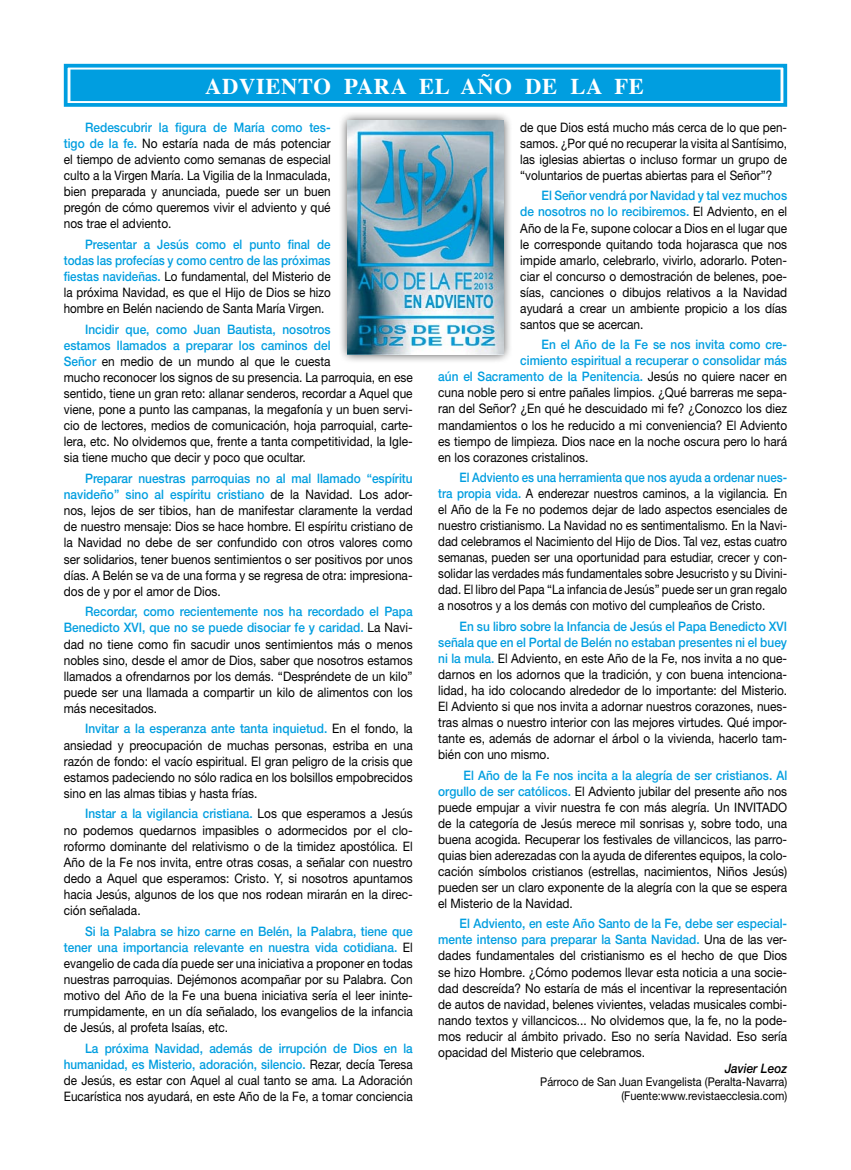
<style>
.page{position:relative;width:851px;height:1170px;background:#fff}
.page>*{position:absolute;margin:0;border:0;box-sizing:border-box;transform-origin:0 0}
.t1{font:700 22.5px "Times";letter-spacing:.03em;color:#fff}
.t2{font:13.05px/16px "Helvetica Neue LT Std";color:#000;text-align:justify;scale:.91 1}
.t3{font:13.05px/16px "Helvetica Neue LT Std";color:#000;text-align:justify;scale:.88 1}
.t4{font:13.05px/16px "Helvetica Neue LT Std";color:#000;text-align:justify;scale:.9 1}
.t5{font:13.05px/16px "Helvetica Neue LT Std";color:#000;text-align:justify;scale:.89 1}
.t6{font:500 13.05px "Helvetica Neue LT Std";color:#009ee0;scale:.91 1}
.t7{font:italic 500 13.05px "Helvetica Neue LT Std";color:#000;scale:.91 1}
.t8{font:12px/13.5px "Helvetica Neue LT Std";color:#000;text-align:right;scale:.91 1}
.s1{font-weight:500;color:#009ee0}
.s2{font-weight:400;color:#000}
</style>
<div class="page">
<div style="left:71px;top:70px;width:708px;height:30px;background:#009ee0"></div>
<div style="left:64px;top:64px;width:723px;height:43px;border:4px solid #009ee0"></div>
<div style="left:70px;top:70px;width:710px;height:31px;border:1px solid #009ee0"></div>
<div style="left:338px;top:111px;width:175px;height:253px;background:#000;opacity:.75"></div>
<img style="left:347px;top:120px;width:156px;height:234px">
<h1 class="t1" style="left:205px;top:64px;width:440px">ADVIENTO PARA EL AÑO DE LA FE</h1>
<p class="t2" style="left:64px;top:119px;width:295px;text-indent:21px"><span class="s1">Redescubrir la figura de María como tes&shy;tigo de la fe.</span> No estaría nada de más potenciar el tiempo de adviento como semanas de especial culto a la Virgen María. La Vigilia de la Inmaculada, bien preparada y anunciada, puede ser un buen pregón de cómo queremos vivir el adviento y qué nos trae el adviento.</p>
<p class="t5" style="left:64px;top:236px;width:301px;text-indent:21px"><span class="s1">Presentar a Jesús como el punto final de todas las profecías y como centro de las próximas fiestas navideñas.</span> Lo fundamental, del Misterio de la próxima Navidad, es que el Hijo de Dios se hizo hombre en Belén naciendo de Santa María Virgen.</p>
<p class="t2" style="left:64px;top:321px;width:385px;text-align:left;text-indent:21px"><span class="s1">Incidir que, como Juan Bautista, nosotros<br>estamos llamados a preparar los caminos del<br>Señor</span> en medio de un mundo al que le cuesta<br>mucho reconocer los signos de su presencia. La parroquia, en ese sentido, tiene un gran reto: allanar senderos, recordar a Aquel que viene, pone a punto las campanas, la megafonía y un buen servi&shy;cio de lectores, medios de comunicación, hoja parroquial, carte&shy;lera, etc. No olvidemos que, frente a tanta competitividad, la Igle&shy;sia tiene mucho que decir y poco que ocultar.</p>
<p class="t2" style="left:64px;top:470px;width:385px;text-indent:21px"><span class="s1">Preparar nuestras parroquias no al mal llamado “espíritu navideño” sino al espíritu cristiano</span> de la Navidad. Los ador&shy;nos, lejos de ser tibios, han de manifestar claramente la verdad de nuestro mensaje: Dios se hace hombre. El espíritu cristiano de la Navidad no debe de ser confundido con otros valores como ser solidarios, tener buenos sentimientos o ser positivos por unos días. A Belén se va de una forma y se regresa de otra: impresiona&shy;dos de y por el amor de Dios.</p>
<p class="t2" style="left:64px;top:603px;width:385px;text-indent:21px"><span class="s1">Recordar, como recientemente nos ha recordado el Papa Benedicto XVI, que no se puede disociar fe y caridad.</span> La Navi&shy;dad no tiene como fin sacudir unos sentimientos más o menos nobles sino, desde el amor de Dios, saber que nosotros estamos llamados a ofrendarnos por los demás. “Despréndete de un kilo” puede ser una llamada a compartir un kilo de alimentos con los más necesitados.</p>
<p class="t2" style="left:64px;top:720px;width:385px;text-indent:21px"><span class="s1">Invitar a la esperanza ante tanta inquietud.</span> En el fondo, la ansiedad y preocupación de muchas personas, estriba en una razón de fondo: el vacío espiritual. El gran peligro de la crisis que estamos padeciendo no sólo radica en los bolsillos empobrecidos sino en las almas tibias y hasta frías.</p>
<p class="t2" style="left:64px;top:805px;width:385px;text-indent:21px"><span class="s1">Instar a la vigilancia cristiana.</span> Los que esperamos a Jesús no podemos quedarnos impasibles o adormecidos por el clo&shy;roformo dominante del relativismo o de la timidez apostólica. El Año de la Fe nos invita, entre otras cosas, a señalar con nuestro dedo a Aquel que esperamos: Cristo. Y, si nosotros apuntamos hacia Jesús, algunos de los que nos rodean mirarán en la direc&shy;ción señalada.</p>
<p class="t2" style="left:64px;top:922px;width:385px;text-indent:21px"><span class="s1">Si la Palabra se hizo carne en Belén, la Palabra, tiene que tener una importancia relevante en nuestra vida cotidiana.</span> El evangelio de cada día puede ser una iniciativa a proponer en todas nuestras parroquias. Dejémonos acompañar por su Palabra. Con motivo del Año de la Fe una buena iniciativa sería el leer ininte&shy;rrumpidamente, en un día señalado, los evangelios de la infancia de Jesús, al profeta Isaías, etc.</p>
<p class="t4" style="left:64px;top:1039px;width:389px;text-indent:21px"><span class="s1">La próxima Navidad, además de irrupción de Dios en la humanidad, es Misterio, adoración, silencio.</span> Rezar, decía Teresa de Jesús, es estar con Aquel al cual tanto se ama. La Adoración Eucarística nos ayudará, en este Año de la Fe, a tomar conciencia</p>
<p class="t4" style="left:520px;top:119px;width:298px">de que Dios está mucho más cerca de lo que pen&shy;samos. ¿Por qué no recuperar la visita al Santísimo, las iglesias abiertas o incluso formar un grupo de “voluntarios de puertas abiertas para el Señor”?</p>
<p class="t2" style="left:520px;top:187px;width:295px;text-indent:21px"><span class="s1">El Señor vendrá por Navidad y tal vez muchos de nosotros no lo recibiremos.</span> El Adviento, en el Año de la Fe, supone colocar a Dios en el lugar que le corresponde quitando toda hojarasca que nos impide amarlo, celebrarlo, vivirlo, adorarlo. Poten&shy;ciar el concurso o demostración de belenes, poe&shy;sías, canciones o dibujos relativos a la Navidad ayudará a crear un ambiente propicio a los días santos que se acercan.</p>
<p class="t6" style="left:541px;top:337px;width:271px">En el Año de la Fe se nos invita como cre-</p>
<p class="t6" style="left:520px;top:353px;width:295px">cimiento espiritual a recuperar o consolidar más</p>
<p class="t6" style="left:438px;top:369px;width:385px">aún el Sacramento de la Penitencia. <span class="s2">Jesús no quiere nacer en</span></p>
<p class="t2" style="left:438px;top:384px;width:385px">cuna noble pero si entre pañales limpios. ¿Qué barreras me sepa-</p>
<p class="t2" style="left:438px;top:400px;width:385px">ran del Señor? ¿En qué he descuidado mi fe? ¿Conozco los diez</p>
<p class="t2" style="left:438px;top:416px;width:385px">mandamientos o los he reducido a mi conveniencia? El Adviento</p>
<p class="t2" style="left:438px;top:432px;width:385px">es tiempo de limpieza. Dios nace en la noche oscura pero lo hará</p>
<p class="t2" style="left:438px;top:449px;width:167px">en los corazones cristalinos.</p>
<p class="t3" style="left:438px;top:469px;width:398px;text-indent:21px"><span class="s1">El Adviento es una herramienta que nos ayuda a ordenar nues&shy;tra propia vida.</span> A enderezar nuestros caminos, a la vigilancia. En el Año de la Fe no podemos dejar de lado aspectos esenciales de nuestro cristianismo. La Navidad no es sentimentalismo. En la Navi&shy;dad celebramos el Nacimiento del Hijo de Dios. Tal vez, estas cuatro semanas, pueden ser una oportunidad para estudiar, crecer y con&shy;solidar las verdades más fundamentales sobre Jesucristo y su Divini&shy;dad. El libro del Papa “La infancia de Jesús” puede ser un gran regalo a nosotros y a los demás con motivo del cumpleaños de Cristo.</p>
<p class="t2" style="left:438px;top:618px;width:385px;text-indent:21px"><span class="s1">En su libro sobre la Infancia de Jesús el Papa Benedicto XVI señala que en el Portal de Belén no estaban presentes ni el buey ni la mula.</span> El Adviento, en este Año de la Fe, nos invita a no que&shy;darnos en los adornos que la tradición, y con buena intenciona&shy;lidad, ha ido colocando alrededor de lo importante: del Misterio.<br>El Adviento si que nos invita a adornar nuestros corazones, nues&shy;tras almas o nuestro interior con las mejores virtudes. Qué impor&shy;tante es, además de adornar el árbol o la vivienda, hacerlo tam&shy;bién con uno mismo.</p>
<p class="t2" style="left:438px;top:766px;width:385px;text-indent:25px"><span class="s1">El Año de la Fe nos incita a la alegría de ser cristianos. Al orgullo de ser católicos.</span> El Adviento jubilar del presente año nos puede empujar a vivir nuestra fe con más alegría. Un INVITADO de la categoría de Jesús merece mil sonrisas y, sobre todo, una buena acogida. Recuperar los festivales de villancicos, las parro&shy;quias bien aderezadas con la ayuda de diferentes equipos, la colo&shy;cación símbolos cristianos (estrellas, nacimientos, Niños Jesús) pueden ser un claro exponente de la alegría con la que se espera el Misterio de la Navidad.</p>
<p class="t2" style="left:438px;top:915px;width:385px;text-indent:21px"><span class="s1">El Adviento, en este Año Santo de la Fe, debe ser especial&shy;mente intenso para preparar la Santa Navidad.</span> Una de las ver&shy;dades fundamentales del cristianismo es el hecho de que Dios se hizo Hombre. ¿Cómo podemos llevar esta noticia a una socie&shy;dad descreída? No estaría de más el incentivar la representación de autos de navidad, belenes vivientes, veladas musicales combi&shy;nando textos y villancicos... No olvidemos que, la fe, no la pode&shy;mos reducir al ámbito privado. Eso no sería Navidad. Eso sería opacidad del Misterio que celebramos.</p>
<p class="t7" style="left:724px;top:1060px;width:70px">Javier Leoz</p>
<p class="t8" style="left:540px;top:1075px;width:273px">Párroco de San Juan Evangelista (Peralta-Navarra) (Fuente:www.revistaecclesia.com)</p>
</div>
